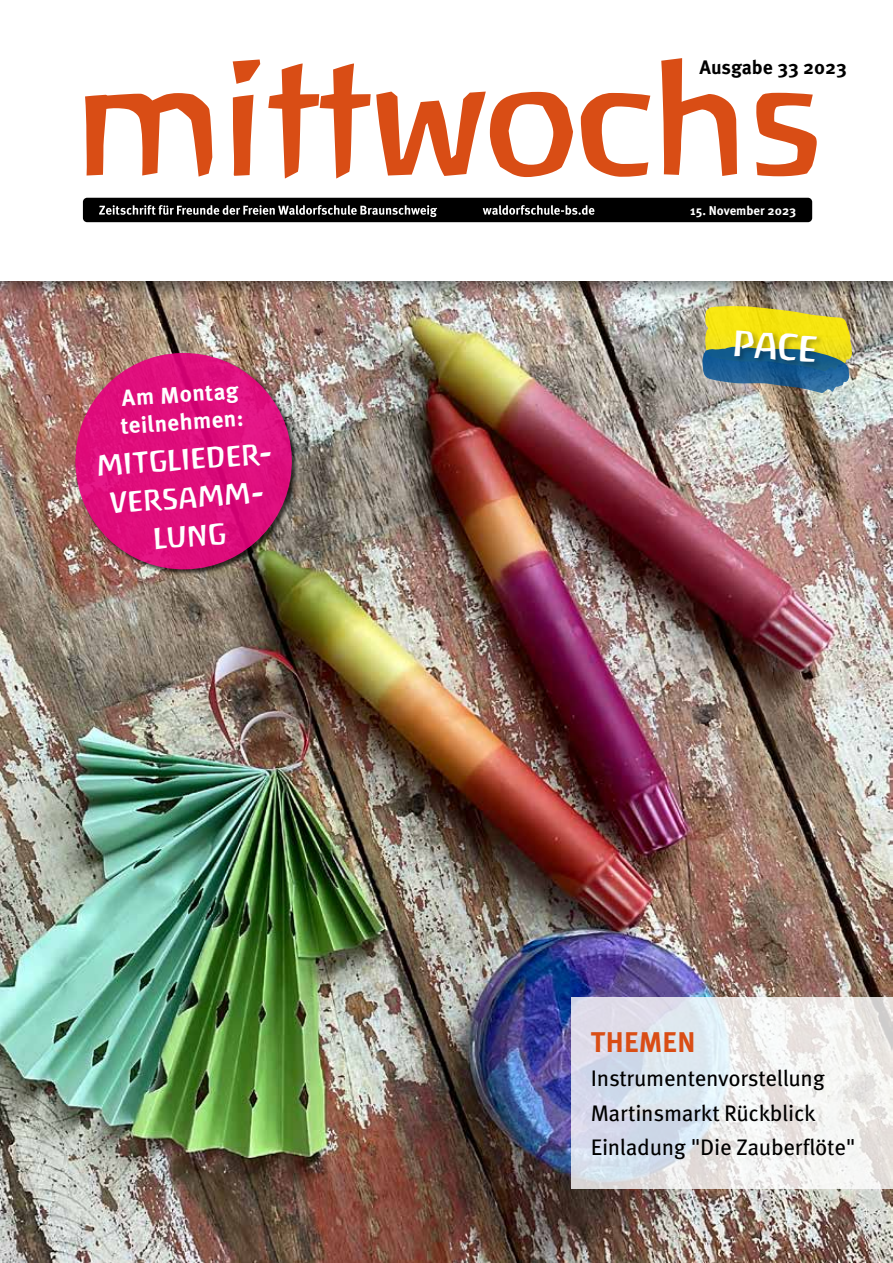
<style>
.page{position:relative;width:893px;height:1263px;background:#fff}
.page>*{position:absolute;margin:0;border:0;box-sizing:border-box;transform-origin:0 0}
.t1{font:36px "Baar Antropos Aidfont";color:#fff}
.t2{font:28.5px/38.5px "Baar Antropos Aidfont";color:#fff;text-align:center}
.t3{font:700 28.5px "Meta Hebrew";letter-spacing:.01em;color:#d94d15}
.t4{font:700 22.95px/27.5px "Meta Hebrew";color:#fff}
.t5{font:22.5px/34.5px "Meta Hebrew";letter-spacing:-.01em;color:#000}
.t6{font:700 19.5px "Meta Hebrew";color:#000}
.t7{font:700 12.75px "Meta Hebrew";color:#fff}
</style>
<div class="page">
<img style="left:0;top:301px;width:893px;height:962px">
<div style="left:0;top:0;width:893px;height:301px;background:#000;opacity:.5"></div>
<div style="left:0;top:0;width:893px;height:281px;background:#fff"></div>
<div style="left:83px;top:198px;width:729px;height:24px;background:#000;border-radius:4px"></div>
<svg style="left:85px;top:58px;width:732px;height:121px"></svg>
<svg style="left:99px;top:205px;width:495px;height:12px"></svg>
<svg style="left:571px;top:997px;width:322px;height:191px"></svg>
<img style="left:702px;top:306px;width:150px;height:87px">
<div style="left:733px;top:329px;width:91px;height:40px;background:#000;opacity:.3"></div>
<div style="left:75px;top:352px;width:223px;height:224px;background:#000;opacity:.75"></div>
<img style="left:74px;top:351px;width:219px;height:220px">
<p class="t4" style="left:118px;top:386px;width:125px;rotate:-4deg">Am Montag teilnehmen:</p>
<p class="t2" style="left:96px;top:446px;width:178px;rotate:-4deg">MITGLIEDER-<br>VERSAMM-<br>LUNG</p>
<p class="t6" style="left:699px;top:55px;width:149px">Ausgabe 33 2023</p>
<p class="t7" style="left:690px;top:202px;width:107px">15. November 2023</p>
<h1 class="t1" style="left:735px;top:321px;width:86px;rotate:4deg">PACE</h1>
<p class="t3" style="left:591px;top:1024px;width:106px">THEMEN</p>
<p class="t5" style="left:591px;top:1062px;width:266px">Instrumentenvorstellung<br>Martinsmarkt Rückblick<br>Einladung "Die Zauberflöte"</p>
</div>
